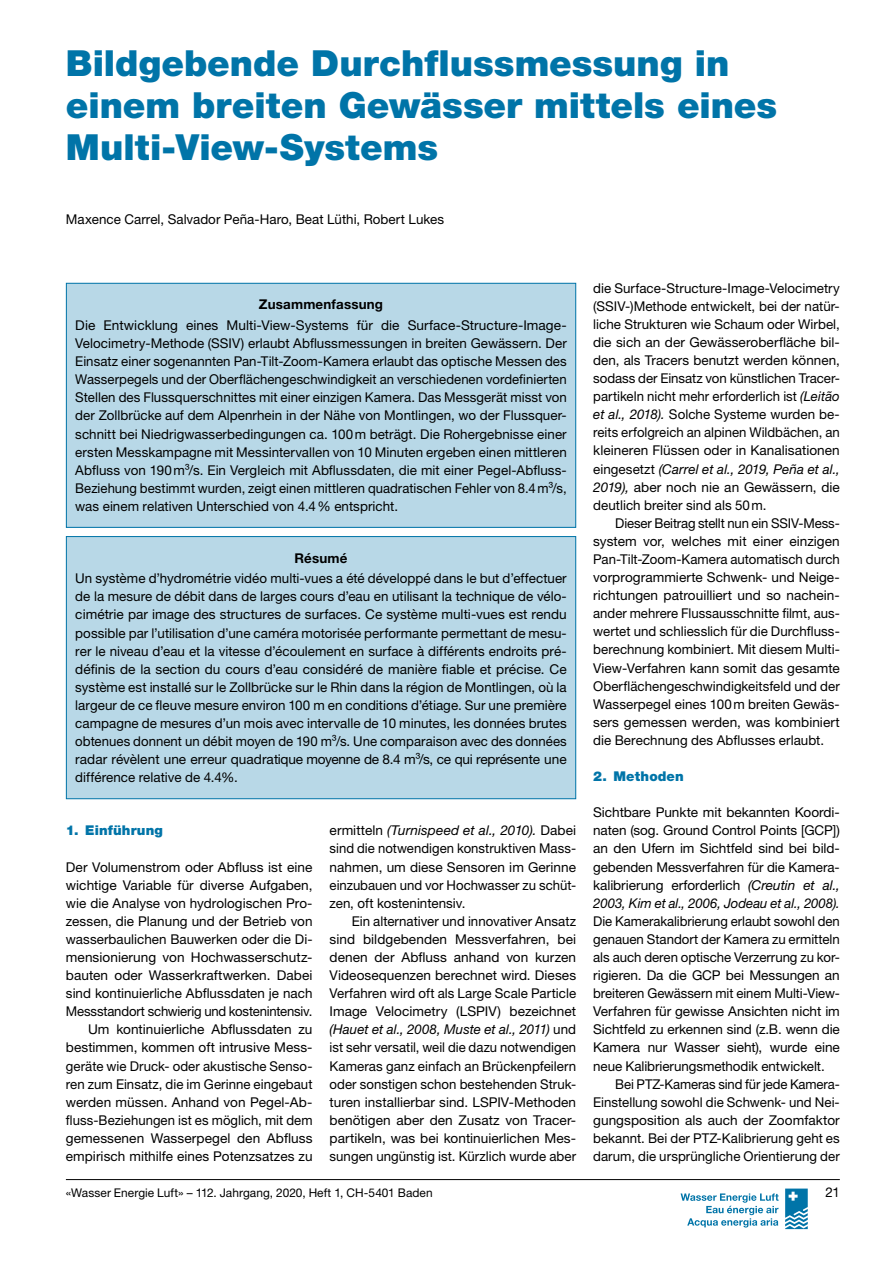
<style>
.page{position:relative;width:893px;height:1263px;background:#fff}
.page>*{position:absolute;margin:0;border:0;box-sizing:border-box;transform-origin:0 0}
.Haupttitel{font:900 36px/42px "Helvetica Neue LT Pro";color:#0074a8}
._9pt_Grundtext_Einzu{font:13.5px/18.1px "Helvetica Neue LT Pro";letter-spacing:.005em;color:#000;text-align:justify}
._9pt_Boxentext{font:13.5px/18.1px "Helvetica Neue LT Pro";color:#000;text-align:justify}
._9pt_Grundtext{font:13.5px/18.1px "Helvetica Neue LT Pro";letter-spacing:-.01em;color:#000;text-align:justify}
.Autoren{font:13.5px "Helvetica Neue LT Pro";letter-spacing:.005em;color:#000}
.Zwischentitel_0{font:900 13.5px "Helvetica Neue LT Pro";letter-spacing:.01em;color:#0074a8}
._9pt_Boxentitel{font:700 13.5px "Helvetica Neue LT Pro";letter-spacing:.015em;color:#000}
.t1{font:12px "Helvetica Neue LT Pro";letter-spacing:.005em;color:#000}
.s1{font-style:italic}
</style>
<div class="page">
<hr style="left:66px;top:1179px;width:774px;height:1px;background:#000">
<svg style="left:785px;top:1188px;width:23px;height:41px"></svg>
<svg style="left:681px;top:1193px;width:98px;height:34px"></svg>
<div style="left:66px;top:283px;width:510px;height:244px;background:#b8d8e7"></div>
<div style="left:66px;top:283px;width:510px;height:245px;border:1px solid #0074a8"></div>
<div style="left:66px;top:536px;width:510px;height:263px;background:#b8d8e7"></div>
<div style="left:66px;top:536px;width:510px;height:263px;border:1px solid #0074a8"></div>
<p class="Haupttitel" style="left:66px;top:41px;width:713px">Bildgebende Durchflussmessung in einem breiten Gewässer mittels eines<br>Multi-View-Systems</p>
<p class="Autoren" style="left:66px;top:211px;width:380px">Maxence Carrel, Salvador Peña-Haro, Beat Lüthi, Robert Lukes</p>
<p class="_9pt_Boxentitel" style="left:259px;top:296px;width:126px">Zusammenfassung</p>
<p class="_9pt_Boxentext" style="left:75px;top:316px;width:493px">Die Entwicklung eines Multi-View-Systems für die Surface-Structure-Image-Velocimetry-Methode (SSIV) erlaubt Abflussmessungen in breiten Gewässern. Der Einsatz einer sogenannten Pan-Tilt-Zoom-Kamera erlaubt das optische Messen des Wasserpegels und der Oberflächengeschwindigkeit an verschiedenen vordefinierten Stellen des Flussquerschnittes mit einer einzigen Kamera. Das Messgerät misst von der Zollbrücke auf dem Alpenrhein in der Nähe von Montlingen, wo der Flussquer&shy;schnitt bei Niedrigwasserbedingungen ca. 100m beträgt. Die Rohergebnisse einer ersten Messkampagne mit Messintervallen von 10 Minuten ergeben einen mittleren Abfluss von 190m³/s. Ein Vergleich mit Abflussdaten, die mit einer Pegel-Abfluss-Beziehung bestimmt wurden, zeigt einen mittleren quadratischen Fehler von 8.4m³/s, was einem relativen Unterschied von 4.4% entspricht.</p>
<p class="_9pt_Boxentitel" style="left:295px;top:549px;width:54px">Résumé</p>
<p class="_9pt_Boxentext" style="left:75px;top:569px;width:493px">Un système d’hydrométrie vidéo multi-vues a été développé dans le but d’effectuer de la mesure de débit dans de larges cours d’eau en utilisant la technique de vélo&shy;cimétrie par image des structures de surfaces. Ce système multi-vues est rendu possible par l’utilisation d’une caméra motorisée performante permettant de mesu&shy;rer le niveau d’eau et la vitesse d’écoulement en surface à différents endroits pré&shy;définis de la section du cours d’eau considéré de manière fiable et précise. Ce système est installé sur le Zollbrücke sur le Rhin dans la région de Montlingen, où la largeur de ce fleuve mesure environ 100 m en conditions d’étiage. Sur une première campagne de mesures d’un mois avec intervalle de 10 minutes, les données brutes obtenues donnent un débit moyen de 190 m³/s. Une comparaison avec des données radar révèlent une erreur quadratique moyenne de 8.4 m³/s, ce qui représente une différence relative de 4.4%.</p>
<p class="Zwischentitel_0" style="left:66px;top:822px;width:98px">1. Einführung</p>
<p class="_9pt_Grundtext" style="left:66px;top:857px;width:248px">Der Volumenstrom oder Abfluss ist eine wichtige Variable für diverse Aufgaben, wie die Analyse von hydrologischen Pro&shy;zessen, die Planung und der Betrieb von wasserbaulichen Bauwerken oder die Di&shy;mensionierung von Hochwasserschutz&shy;bauten oder Wasserkraftwerken. Dabei sind kontinuierliche Abflussdaten je nach Messstandort schwierig und kostenintensiv.</p>
<p class="_9pt_Grundtext_Einzu" style="left:66px;top:1020px;width:248px;text-indent:22px">Um kontinuierliche Abflussdaten zu bestimmen, kommen oft intrusive Mess&shy;geräte wie Druck- oder akustische Senso&shy;ren zum Einsatz, die im Gerinne eingebaut werden müssen. Anhand von Pegel-Ab&shy;fluss-Beziehungen ist es möglich, mit dem gemessenen Wasserpegel den Abfluss empirisch mithilfe eines Potenzsatzes zu</p>
<p class="_9pt_Grundtext_Einzu" style="left:330px;top:821px;width:248px">ermitteln <span class="s1">(Turnispeed et al., 2010).</span> Dabei sind die notwendigen konstruktiven Mass&shy;nahmen, um diese Sensoren im Gerinne einzubauen und vor Hochwasser zu schüt&shy;zen, oft kostenintensiv.</p>
<p class="_9pt_Grundtext_Einzu" style="left:330px;top:912px;width:248px;text-indent:22px">Ein alternativer und innovativer Ansatz sind bildgebenden Messverfahren, bei denen der Abfluss anhand von kurzen Videosequenzen berechnet wird. Dieses Verfahren wird oft als Large Scale Particle Image Velocimetry (LSPIV) bezeichnet <span class="s1">(Hauet et al., 2008, Muste et al., 2011)</span> und ist sehr versatil, weil die dazu notwendigen Kameras ganz einfach an Brückenpfeilern oder sonstigen schon bestehenden Struk&shy;turen installierbar sind. LSPIV-Methoden benötigen aber den Zusatz von Tracer&shy;partikeln, was bei kontinuierlichen Mes&shy;sungen ungünstig ist. Kürzlich wurde aber</p>
<p class="_9pt_Grundtext_Einzu" style="left:593px;top:278px;width:248px">die Surface-Structure-Image-Velocimetry (SSIV-)Methode entwickelt, bei der natür&shy;liche Strukturen wie Schaum oder Wirbel, die sich an der Gewässeroberfläche bil&shy;den, als Tracers benutzt werden können, sodass der Einsatz von künstlichen Tracer&shy;partikeln nicht mehr erforderlich ist <span class="s1">(Leitão et al., 2018).</span> Solche Systeme wurden be&shy;reits erfolgreich an alpinen Wildbächen, an kleineren Flüssen oder in Kanalisationen eingesetzt <span class="s1">(Carrel et al., 2019, Peña et al., 2019),</span> aber noch nie an Gewässern, die deutlich breiter sind als 50m.</p>
<p class="_9pt_Grundtext_Einzu" style="left:593px;top:514px;width:248px;text-indent:22px">Dieser Beitrag stellt nun ein SSIV-Mess&shy;system vor, welches mit einer einzigen Pan-Tilt-Zoom-Kamera automatisch durch vorprogrammierte Schwenk- und Neige&shy;richtungen patrouilliert und so nachein&shy;ander mehrere Flussausschnitte filmt, aus&shy;wertet und schliesslich für die Durchfluss&shy;berechnung kombiniert. Mit diesem Multi-View-Verfahren kann somit das gesamte Oberflächengeschwindigkeitsfeld und der Wasserpegel eines 100m breiten Gewäs&shy;sers gemessen werden, was kombiniert die Berechnung des Abflusses erlaubt.</p>
<p class="Zwischentitel_0" style="left:593px;top:768px;width:92px">2. Methoden</p>
<p class="_9pt_Grundtext" style="left:593px;top:803px;width:248px">Sichtbare Punkte mit bekannten Koordi&shy;naten (sog. Ground Control Points [GCP]) an den Ufern im Sichtfeld sind bei bild&shy;gebenden Messverfahren für die Kamera&shy;kalibrierung erforderlich <span class="s1">(Creutin et al., 2003, Kim et al., 2006, Jodeau et al., 2008).<br></span>Die Kamerakalibrierung erlaubt sowohl den genauen Standort der Kamera zu ermitteln als auch deren optische Verzerrung zu kor&shy;rigieren. Da die GCP bei Messungen an breiteren Gewässern mit einem Multi-View-Verfahren für gewisse Ansichten nicht im Sichtfeld zu erkennen sind (z.B. wenn die Kamera nur Wasser sieht), wurde eine neue Kalibrierungsmethodik entwickelt.</p>
<p class="_9pt_Grundtext_Einzu" style="left:593px;top:1074px;width:248px;text-indent:22px">Bei PTZ-Kameras sind für jede Kamera-Einstellung sowohl die Schwenk- und Nei&shy;gungsposition als auch der Zoomfaktor bekannt. Bei der PTZ-Kalibrierung geht es darum, die ursprüngliche Orientierung der</p>
<p class="t1" style="left:66px;top:1185px;width:368px">«Wasser Energie Luft» – 112. Jahrgang, 2020, Heft 1, CH-5401 Baden</p>
<p class="_9pt_Boxentext" style="left:825px;top:1183px;width:16px">21</p>
</div>
